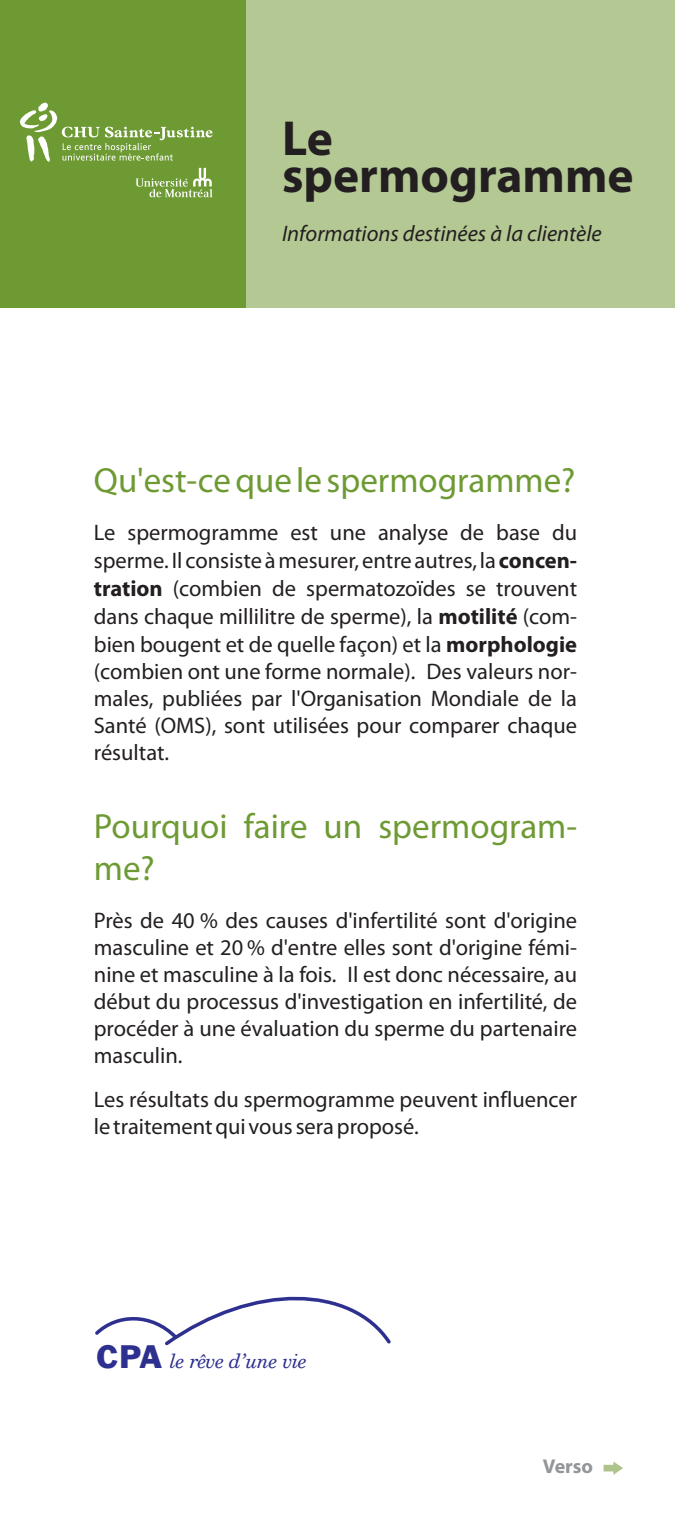
<style>
.page{position:relative;width:675px;height:1530px;background:#fff}
.page>*{position:absolute;margin:0;border:0;box-sizing:border-box;transform-origin:0 0}
.t1{font:700 49.5px/36.8px "Myriad Pro";color:#231f20}
.t2{font:35px/42px "Myriad Pro";color:#6e9a34}
.t3{font:22.5px/27.5px "Myriad Pro";color:#231f20;text-align:justify}
.t4{font:italic 22.5px "Myriad Pro";color:#231f20}
.t5{font:700 20px "Myriad Pro";color:#939598}
.t6{font:italic 19.75px "Century Schoolbook BT";letter-spacing:-.025em;color:#2e308f}
.s1{font-weight:700}
.s2{font-family:"Franklin Gothic BT";font-style:normal;font-size:30px}
</style>
<div class="page">
<div style="left:0;top:0;width:248px;height:307px;background:#6e9a34"></div>
<div style="left:247px;top:0;width:428px;height:307px;background:#b4c894"></div>
<svg style="left:136px;top:168px;width:77px;height:29px"></svg>
<svg style="left:19px;top:103px;width:194px;height:59px"></svg>
<svg style="left:604px;top:1461px;width:19px;height:14px"></svg>
<svg style="left:95px;top:1296px;width:296px;height:50px"></svg>
<h1 class="t1" style="left:282px;top:124px;width:353px">Le spermogramme</h1>
<p class="t4" style="left:282px;top:224px;width:321px">Informations destinées à la clientèle</p>
<h2 class="t2" style="left:94px;top:462px;width:483px">Qu'est-ce que le spermogramme?</h2>
<p class="t3" style="left:94px;top:521px;width:485px">Le spermogramme est une analyse de base du sperme. Il consiste à mesurer, entre autres, la <span class="s1">concen&shy;tration</span> (combien de spermatozoïdes se trouvent dans chaque millilitre de sperme), la <span class="s1">motilité</span> (com&shy;bien bougent et de quelle façon) et la <span class="s1">morphologie </span>(combien ont une forme normale). Des valeurs nor&shy;males, publiées par l'Organisation Mondiale de la Santé (OMS), sont utilisées pour comparer chaque résultat.</p>
<h2 class="t2" style="left:94px;top:808px;width:485px">Pourquoi faire un spermogram&shy;me?</h2>
<p class="t3" style="left:94px;top:909px;width:485px">Près de 40 % des causes d'infertilité sont d'origine masculine et 20 % d'entre elles sont d'origine fémi&shy;nine et masculine à la fois. Il est donc nécessaire, au début du processus d'investigation en infertilité, de procéder à une évaluation du sperme du partenaire masculin.</p>
<p class="t3" style="left:94px;top:1087px;width:485px">Les résultats du spermogramme peuvent influencer le traitement qui vous sera proposé.</p>
<p class="t6" style="left:97px;top:1353px;width:212px"><span class="s2">CPA</span> le rêve d’une vie</p>
<p class="t5" style="left:543px;top:1458px;width:52px">Verso</p>
</div>
